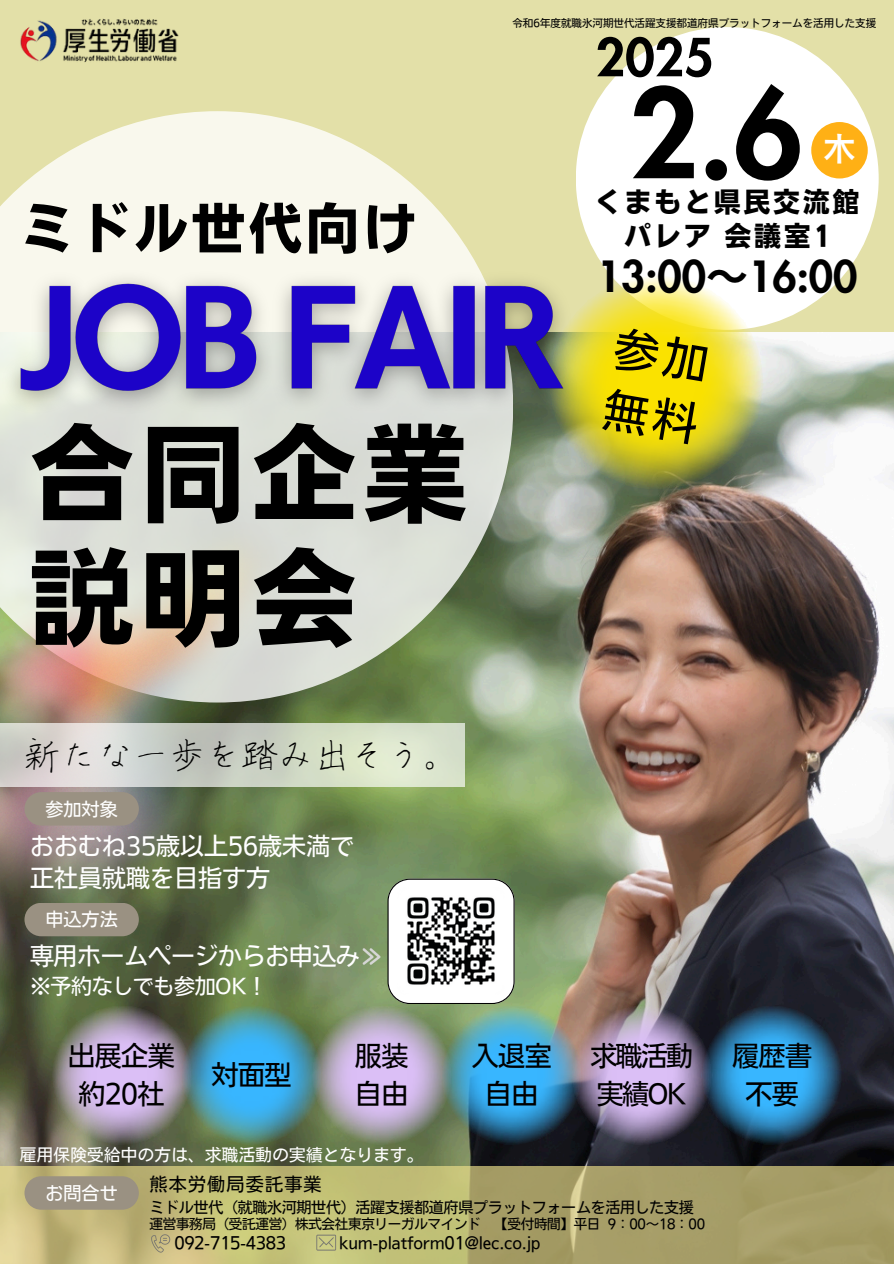
<style>
.page{position:relative;width:894px;height:1264px;background:#fff}
.page>*{position:absolute;margin:0;border:0;box-sizing:border-box;transform-origin:0 0}
.t1{font:800 120px "Futura LT Pro";color:#000}
.t2{font:105px "Nud Motoya Cedar Std W6";letter-spacing:.055em;color:#000}
.t3{font:54px "Nud Motoya Cedar Std W6";letter-spacing:.055em;color:#000}
.t4{font:800 51px "Futura LT Pro";color:#000}
.t5{font:45px/61.8px "Nud Motoya Cedar Std W3";color:#000}
.t6{font:800 42px "Futura LT Pro";color:#000}
.t7{font:36.15px "katyou";color:#000}
.t8{font:34.05px "Canva Cezanne Pro N DB";color:#fff}
.t9{font:27px "Nud Motoya Cedar Std W3";letter-spacing:-.02em;color:#000}
.t10{font:27px "Nud Motoya Cedar Std W6";letter-spacing:.1em;color:#000}
.t11{font:24px "Nud Motoya Cedar Std W3";color:#fff}
.t12{font:24px "Nud Motoya Cedar Std W3";letter-spacing:-.02em;color:#fff}
.t13{font:21px "Nud Motoya Cedar Std W3";letter-spacing:-.02em;color:#fff}
.t14{font:18px "Nud Motoya Cedar Std W3";color:#fff}
.t15{font:18px "Nud Motoya Cedar Std W3";letter-spacing:.07em;color:#000}
.t16{font:16.5px "Nud Motoya Cedar Std W3";letter-spacing:-.02em;color:#000}
.t17{font:16.5px "Nud Motoya Cedar Std W3";letter-spacing:.02em;color:#fff}
.t18{font:15px "Nud Motoya Cedar Std W3";letter-spacing:-.02em;color:#000}
.t19{font:13.5px "Nud Motoya Cedar Std W3";letter-spacing:-.02em;color:#000}
.t20{font:10.5px "Nud Motoya Cedar Std W3";color:#000}
.s1{font-family:"Noto Sans CJ Ksc";font-weight:700}
</style>
<div class="page">
<div style="left:0;top:0;width:893px;height:1263px;background:#e3e0a8"></div>
<img style="left:0;top:332px;width:893px;height:833px">
<svg style="left:0;top:111px;width:513px;height:591px;background:#d9dcc9"></svg>
<img style="left:0;top:513px;width:287px;height:410px">
<div style="left:575px;top:27px;width:303px;height:303px;background:#fff;border-radius:50%"></div>
<svg style="left:0;top:722px;width:465px;height:64px;background:#d0d5c7"></svg>
<svg style="left:0;top:1165px;width:893px;height:98px;background:#b3ac6f"></svg>
<div style="left:24px;top:792px;width:115px;height:33px;background:#9a9182"></div>
<svg style="left:24px;top:1176px;width:115px;height:33px;background:#9c9381"></svg>
<img style="left:147px;top:1230px;width:27px;height:24px">
<img style="left:313px;top:1231px;width:26px;height:22px">
<img style="left:532px;top:257px;width:249px;height:250px">
<div style="left:811px;top:122px;width:56px;height:56px;background:#ffb015;border-radius:50%"></div>
<img style="left:20px;top:18px;width:159px;height:44px">
<img style="left:24px;top:878px;width:818px;height:267px">
<img style="left:0;top:257px;width:595px;height:169px">
<h4 class="t20" style="left:512px;top:18px;width:365px">令和6年度就職氷河期世代活躍支援都道府県プラットフォームを活用した支援</h4>
<p class="t3" style="left:20px;top:201px;width:398px">ミドル世代向け</p>
<p class="t2" style="left:30px;top:421px;width:439px">合同企業</p>
<p class="t2" style="left:30px;top:545px;width:328px">説明会</p>
<p class="t7" style="left:24px;top:736px;width:436px">新たな一歩を踏み出そう。</p>
<h5 class="t14" style="left:46px;top:799px;width:74px">参加対象</h5>
<p class="t11" style="left:30px;top:833px;width:325px">おおむね35歳以上56歳未満で</p>
<h6 class="t11" style="left:30px;top:866px;width:240px">正社員就職を目指す方</h6>
<p class="t14" style="left:46px;top:910px;width:74px">申込方法</p>
<h3 class="t12" style="left:30px;top:944px;width:331px">専用ホームページからお申込み</h3>
<p class="t13" style="left:30px;top:975px;width:239px">※予約なしでも参加OK！</p>
<p class="t9" style="left:68px;top:1042px;width:108px">出展企業</p>
<p class="t9" style="left:78px;top:1079px;width:88px">約20社</p>
<p class="t9" style="left:211px;top:1061px;width:81px">対面型</p>
<p class="t9" style="left:355px;top:1042px;width:55px">服装</p>
<p class="t9" style="left:355px;top:1079px;width:55px">自由</p>
<p class="t17" style="left:20px;top:1146px;width:405px">雇用保険受給中の方は、求職活動の実績となります。</p>
<p class="t9" style="left:471px;top:1042px;width:81px">入退室</p>
<p class="t9" style="left:485px;top:1079px;width:55px">自由</p>
<p class="t4" style="left:595px;top:34px;width:119px">2025</p>
<p class="t1" style="left:629px;top:79px;width:175px">2.6</p>
<p class="t8" style="left:822px;top:131px;width:32px">木</p>
<h2 class="t10" style="left:594px;top:189px;width:266px">くまもと県民交流館</h2>
<p class="t10" style="left:624px;top:222px;width:208px">パレア会議室1</p>
<h4 class="t6" style="left:596px;top:257px;width:262px">13:00<span class="s1">～</span>16:00</h4>
<p class="t5" style="left:619px;top:317px;width:97px;rotate:10deg">参加無料</p>
<p class="t9" style="left:590px;top:1042px;width:104px">求職活動</p>
<p class="t9" style="left:596px;top:1079px;width:91px">実績OK</p>
<p class="t9" style="left:732px;top:1042px;width:81px">履歴書</p>
<p class="t9" style="left:745px;top:1079px;width:55px">不要</p>
<h3 class="t14" style="left:46px;top:1183px;width:74px">お問合せ</h3>
<p class="t15" style="left:149px;top:1175px;width:173px">熊本労働局委託事業</p>
<p class="t19" style="left:149px;top:1216px;width:333px">運営事務局（受託運営）株式会社東京リーガルマインド</p>
<p class="t16" style="left:174px;top:1234px;width:113px">092-715-4383</p>
<p class="t16" style="left:339px;top:1234px;width:203px">kum-platform01@lec.co.jp</p>
<p class="t18" style="left:149px;top:1199px;width:545px">ミドル世代（就職氷河期世代）活躍支援都道府県プラットフォームを活用した支援</p>
<p class="t19" style="left:494px;top:1216px;width:212px">【受付時間】平日 9：00～18：00</p>
</div>
